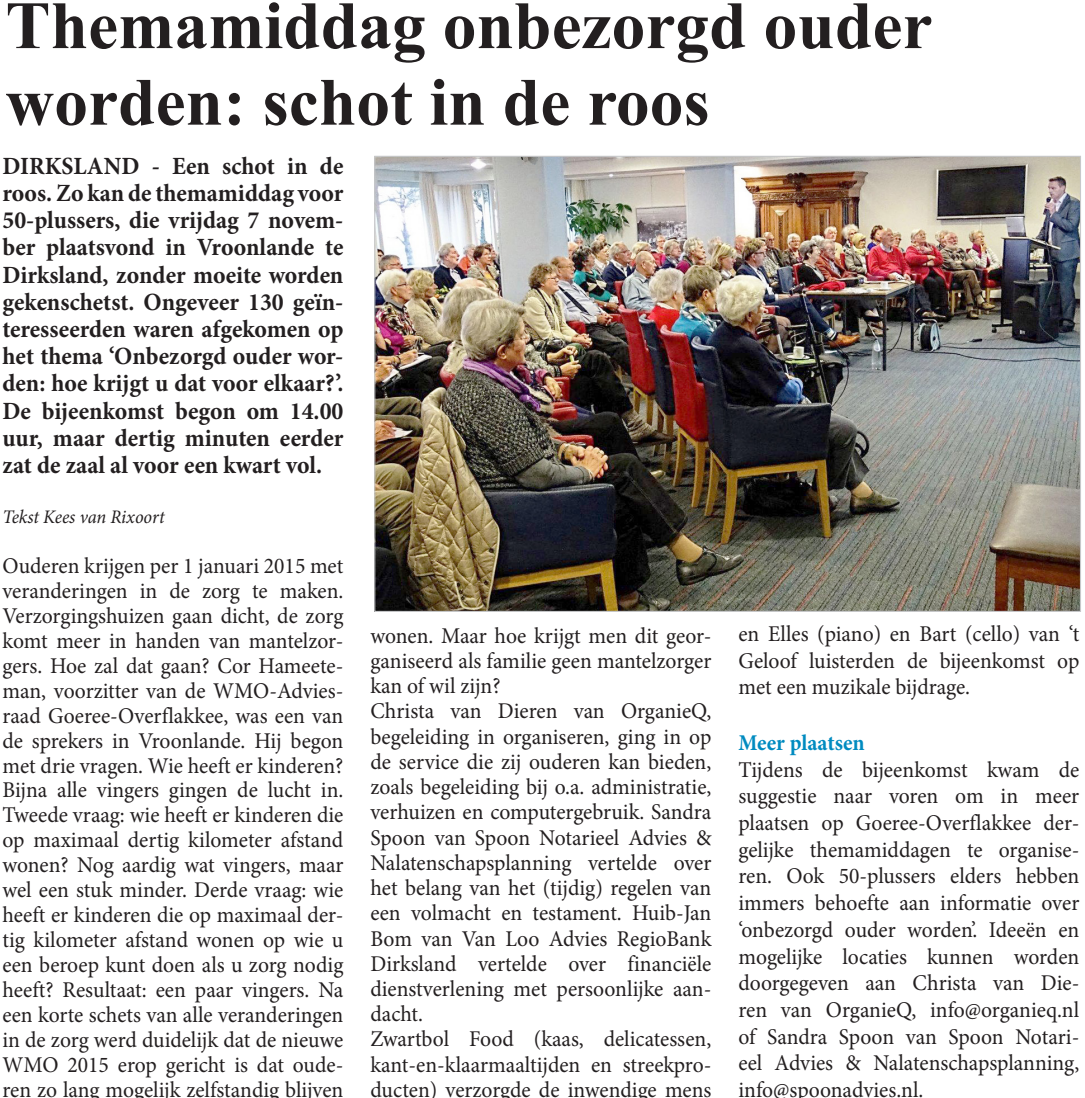
<style>
.page{position:relative;width:1085px;height:1098px;background:#fff}
.page>*{position:absolute;margin:0;border:0;box-sizing:border-box;transform-origin:0 0}
.kleinere_kop{font:700 67.5px/76.5px "Times New Roman";color:#231f20}
.aanhef{font:700 24.75px/27.2px "Minion Pro";color:#231f20;text-align:justify;scale:.96 1}
.Platte_tekst{font:22.5px/25px "Minion Pro";color:#231f20;text-align:justify;scale:.96 1}
.kopje_platte_tekst{font:700 22.5px "Minion Pro";color:#008bc0;scale:.96 1}
.correspondent{font:italic 19.12px "Minion Pro";letter-spacing:-.01em;color:#231f20;scale:.96 1}
</style>
<div class="page">
<img style="left:376px;top:158px;width:702px;height:451px">
<p class="kleinere_kop" style="left:5px;top:-15px;width:928px">Themamiddag onbezorgd ouder worden: schot in de roos</p>
<p class="aanhef" style="left:2px;top:152px;width:356px">DIRKSLAND - Een schot in de roos. Zo kan de themamiddag voor 50-plussers, die vrijdag 7 novem&shy;ber plaatsvond in Vroonlande te Dirksland, zonder moeite worden gekenschetst. Ongeveer 130 geïn&shy;teresseerden waren afgekomen op het thema ‘Onbezorgd ouder wor&shy;den: hoe krijgt u dat voor elkaar?’.<br>De bijeenkomst begon om 14.00 uur, maar dertig minuten eerder zat de zaal al voor een kwart vol.</p>
<p class="correspondent" style="left:2px;top:503px;width:170px">Tekst Kees van Rixoort</p>
<p class="Platte_tekst" style="left:2px;top:553px;width:356px">Ouderen krijgen per 1 januari 2015 met veranderingen in de zorg te maken.<br>Verzorgingshuizen gaan dicht, de zorg komt meer in handen van mantelzor&shy;gers. Hoe zal dat gaan? Cor Hameete&shy;man, voorzitter van de WMO-Advies&shy;raad Goeree-Overflakkee, was een van de sprekers in Vroonlande. Hij begon met drie vragen. Wie heeft er kinderen?<br>Bijna alle vingers gingen de lucht in.<br>Tweede vraag: wie heeft er kinderen die op maximaal dertig kilometer afstand wonen? Nog aardig wat vingers, maar wel een stuk minder. Derde vraag: wie heeft er kinderen die op maximaal der&shy;tig kilometer afstand wonen op wie u een beroep kunt doen als u zorg nodig heeft? Resultaat: een paar vingers. Na een korte schets van alle veranderingen in de zorg werd duidelijk dat de nieuwe WMO 2015 erop gericht is dat oude&shy;ren zo lang mogelijk zelfstandig blijven</p>
<p class="Platte_tekst" style="left:370px;top:623px;width:356px">wonen. Maar hoe krijgt men dit geor&shy;ganiseerd als familie geen mantelzorger kan of wil zijn?</p>
<p class="Platte_tekst" style="left:370px;top:698px;width:356px">Christa van Dieren van OrganieQ, begeleiding in organiseren, ging in op de service die zij ouderen kan bieden, zoals begeleiding bij o.a. administratie, verhuizen en computergebruik. Sandra Spoon van Spoon Notarieel Advies &amp; Nalatenschapsplanning vertelde over het belang van het (tijdig) regelen van een volmacht en testament. Huib-Jan Bom van Van Loo Advies RegioBank Dirksland vertelde over financiële dienstverlening met persoonlijke aan&shy;dacht.</p>
<p class="Platte_tekst" style="left:370px;top:1026px;width:356px">Zwartbol Food (kaas, delicatessen, kant-en-klaarmaaltijden en streekpro&shy;ducten) verzorgde de inwendige mens</p>
<p class="Platte_tekst" style="left:738px;top:620px;width:356px;line-height:26.6px">en Elles (piano) en Bart (cello) van ‘t Geloof luisterden de bijeenkomst op met een muzikale bijdrage.</p>
<p class="kopje_platte_tekst" style="left:738px;top:726px;width:133px">Meer plaatsen</p>
<p class="Platte_tekst" style="left:738px;top:756px;width:356px;line-height:26.6px">Tijdens de bijeenkomst kwam de suggestie naar voren om in meer plaatsen op Goeree-Overflakkee der&shy;gelijke themamiddagen te organise&shy;ren. Ook 50-plussers elders hebben immers behoefte aan informatie over ‘onbezorgd ouder worden’. Ideeën en mogelijke locaties kunnen worden doorgegeven aan Christa van Die&shy;ren van OrganieQ, info@organieq.nl of Sandra Spoon van Spoon Notari&shy;eel Advies &amp; Nalatenschapsplanning, info@spoonadvies.nl.</p>
</div>
